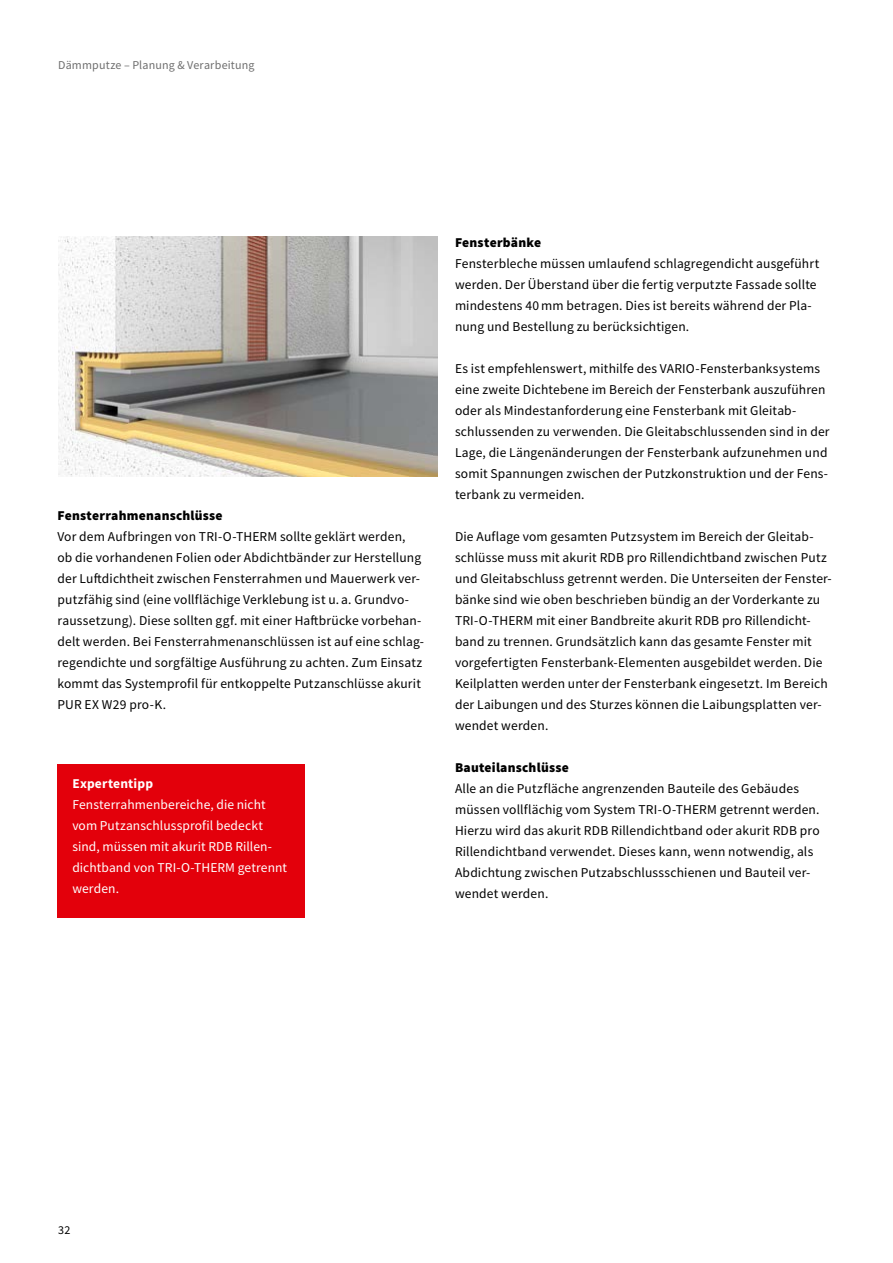
<style>
.page{position:relative;width:893px;height:1263px;background:#fff}
.page>*{position:absolute;margin:0;border:0;box-sizing:border-box;transform-origin:0 0}
.Fließtext_9_14{font:13.5px/21px "Source Sans Pro";letter-spacing:.01em;color:#000}
.Fließtext_9_14-2{font:13.5px/21px "Source Sans Pro";letter-spacing:.005em;color:#fff}
.Fließtext_9_14-3{font:900 13.5px "Source Sans Pro";letter-spacing:.015em;color:#000}
.Fließtext_9_14-4{font:700 13.5px "Source Sans Pro";letter-spacing:.01em;color:#fff}
.t1{font:12px "Source Sans Pro";letter-spacing:.015em;color:#6e6e6e}
.t2{font:12px "Source Sans Pro";color:#000}
</style>
<div class="page">
<div style="left:57px;top:764px;width:248px;height:153px;background:#e3000b"></div>
<img style="left:58px;top:237px;width:379px;height:239px">
<p class="t1" style="left:58px;top:57px;width:198px">Dämmputze – Planung &amp; Verarbeitung</p>
<p class="Fließtext_9_14-3" style="left:57px;top:506px;width:167px">Fensterrahmenanschlüsse</p>
<p class="Fließtext_9_14" style="left:57px;top:526px;width:368px">Vor dem Aufbringen von TRI-O-THERM sollte geklärt werden,<br>ob die vorhandenen Folien oder Abdichtbänder zur Herstellung der Luftdichtheit zwischen Fensterrahmen und Mauerwerk ver&shy;putzfähig sind (eine vollflächige Verklebung ist u. a. Grundvo&shy;raussetzung). Diese sollten ggf. mit einer Haftbrücke vorbehan&shy;delt werden. Bei Fensterrahmenanschlüssen ist auf eine schlag&shy;regendichte und sorgfältige Ausführung zu achten. Zum Einsatz kommt das Systemprofil für entkoppelte Putzanschlüsse akurit PUR EX W29 pro-K.</p>
<p class="Fließtext_9_14-4" style="left:72px;top:774px;width:82px">Expertentipp</p>
<p class="Fließtext_9_14-2" style="left:72px;top:794px;width:216px">Fensterrahmenbereiche, die nicht vom Putzanschlussprofil bedeckt sind, müssen mit akurit RDB Rillen&shy;dichtband von TRI-O-THERM getrennt werden.</p>
<p class="Fließtext_9_14-3" style="left:455px;top:233px;width:88px">Fensterbänke</p>
<p class="Fließtext_9_14" style="left:455px;top:253px;width:366px">Fensterbleche müssen umlaufend schlagregendicht ausgeführt werden. Der Überstand über die fertig verputzte Fassade sollte mindestens 40mm betragen. Dies ist bereits während der Pla&shy;nung und Bestellung zu berücksichtigen.</p>
<p class="Fließtext_9_14" style="left:455px;top:358px;width:376px">Es ist empfehlenswert, mithilfe des VARIO-Fensterbanksystems eine zweite Dichtebene im Bereich der Fensterbank auszuführen oder als Mindestanforderung eine Fensterbank mit Gleitab&shy;schlussenden zu verwenden. Die Gleitabschlussenden sind in der Lage, die Längenänderungen der Fensterbank aufzunehmen und somit Spannungen zwischen der Putzkonstruktion und der Fens&shy;terbank zu vermeiden.</p>
<p class="Fließtext_9_14" style="left:455px;top:526px;width:378px">Die Auflage vom gesamten Putzsystem im Bereich der Gleitab&shy;schlüsse muss mit akurit RDB pro Rillendichtband zwischen Putz und Gleitabschluss getrennt werden. Die Unterseiten der Fenster&shy;bänke sind wie oben beschrieben bündig an der Vorderkante zu TRI-O-THERM mit einer Bandbreite akurit RDB pro Rillendicht&shy;band zu trennen. Grundsätzlich kann das gesamte Fenster mit vorgefertigten Fensterbank-Elementen ausgebildet werden. Die Keilplatten werden unter der Fensterbank eingesetzt. Im Bereich der Laibungen und des Sturzes können die Laibungsplatten ver&shy;wendet werden.</p>
<p class="Fließtext_9_14-3" style="left:455px;top:758px;width:115px">Bauteilanschlüsse</p>
<p class="Fließtext_9_14" style="left:455px;top:778px;width:366px">Alle an die Putzfläche angrenzenden Bauteile des Gebäudes müssen vollflächig vom System TRI-O-THERM getrennt werden.<br>Hierzu wird das akurit RDB Rillendichtband oder akurit RDB pro Rillendichtband verwendet. Dieses kann, wenn notwendig, als Abdichtung zwischen Putzabschlussschienen und Bauteil ver&shy;wendet werden.</p>
<p class="t2" style="left:58px;top:1223px;width:14px">32</p>
</div>
